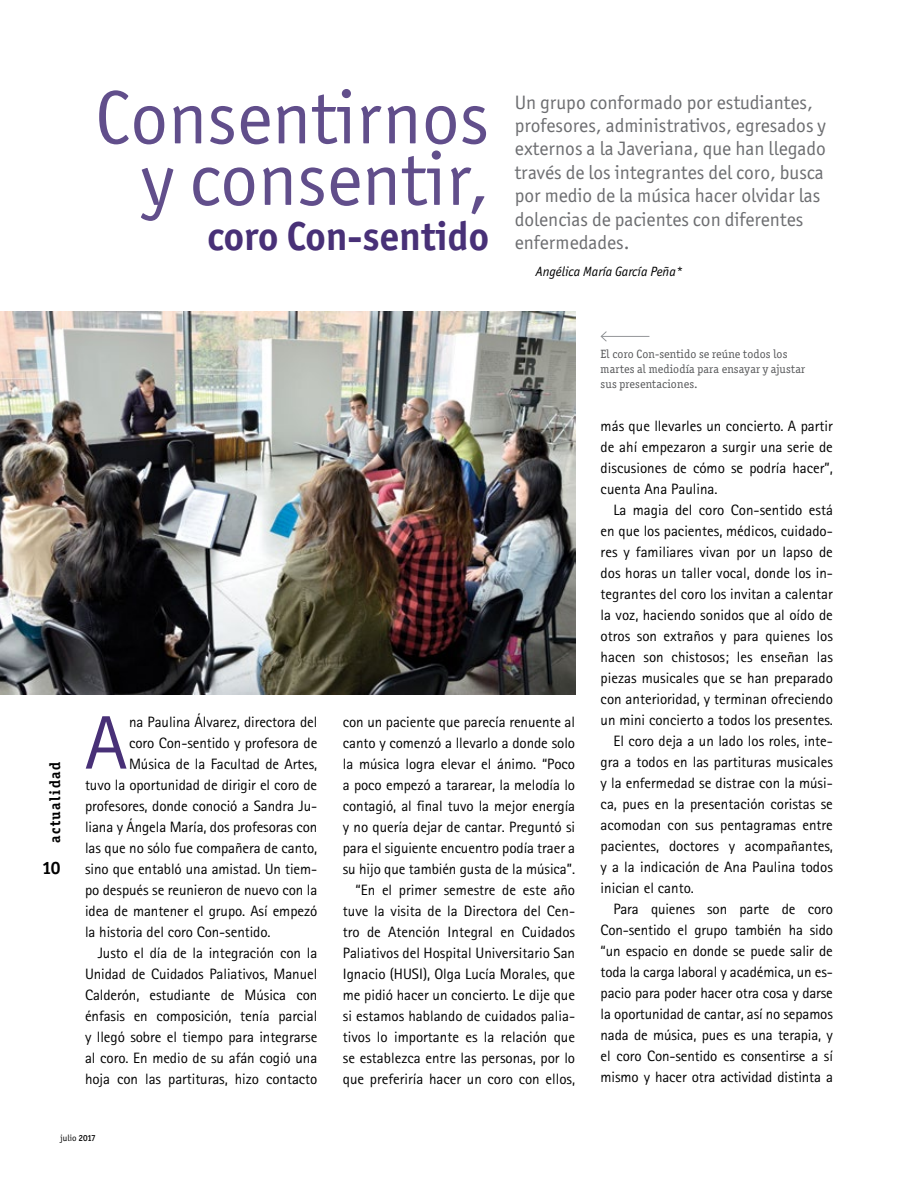
<style>
.page{position:relative;width:918px;height:1188px;background:#fff}
.page>*{position:absolute;margin:0;border:0;box-sizing:border-box;transform-origin:0 0}
.t1{font:75.9px "AT Rotis Sans Serif";color:#483077}
.t2{font:75.75px/61.5px "Officina Sans ITC";color:#614e8b;text-align:right}
.t3{font:700 40.5px "Officina Sans ITC";color:#483077}
.t4{font:19.5px/23.4px "Officina Sans ITC";color:#6d6e71}
.t5{font:700 18px "Officina Sans ITC";color:#000}
.t6{font:15px/21px "AT Rotis Sans Serif";letter-spacing:-.005em;color:#000;text-align:right}
.t7{font:700 15px "Officina Ser ITC";letter-spacing:.1em;color:#000}
.t8{font:italic 13.5px "Officina Sans ITC";color:#000}
.t9{font:12px/15px "Officina Ser ITC";letter-spacing:.01em;color:#58595b}
.t10{font:9px "Officina Sans ITC";color:#000}
.s1{font-weight:500}
</style>
<div class="page">
<img style="left:0;top:311px;width:575px;height:383px">
<hr style="left:601px;top:336px;width:48px;height:1px;background:#939598">
<svg style="left:600px;top:331px;width:7px;height:11px"></svg>
<h2 class="t2" style="left:95px;top:87px;width:395px">Consentirnos y consentir,</h2>
<h3 class="t3" style="left:207px;top:211px;width:283px">coro Con-sentido</h3>
<p class="t4" style="left:515px;top:90px;width:313px">Un grupo conformado por estudiantes, profesores, administrativos, egresados y externos a la Javeriana, que han llegado través de los integrantes del coro, busca por medio de la música hacer olvidar las dolencias de pacientes con diferentes enfermedades.</p>
<p class="t8" style="left:536px;top:264px;width:148px">Angélica María García Peña*</p>
<p class="t7" style="left:46px;top:843px;width:82px;rotate:-90deg">actualidad</p>
<p class="t5" style="left:42px;top:857px;width:20px">10</p>
<h1 class="t1" style="left:85px;top:698px;width:44px">A</h1>
<p class="t6" style="left:129px;top:711px;width:190px">na Paulina Álvarez, directora del</p>
<p class="t6" style="left:129px;top:732px;width:190px">coro Con-sentido y profesora de</p>
<p class="t6" style="left:129px;top:753px;width:190px">Música de la Facultad de Artes,</p>
<p class="t6" style="left:85px;top:774px;width:234px">tuvo la oportunidad de dirigir el coro de</p>
<p class="t6" style="left:85px;top:795px;width:234px">profesores, donde conoció a Sandra Ju-</p>
<p class="t6" style="left:85px;top:816px;width:234px">liana y Ángela María, dos profesoras con</p>
<p class="t6" style="left:85px;top:837px;width:234px">las que no sólo fue compañera de canto,</p>
<p class="t6" style="left:85px;top:858px;width:234px">sino que entabló una amistad. Un tiem-</p>
<p class="t6" style="left:85px;top:879px;width:234px">po después se reunieron de nuevo con la</p>
<p class="t6" style="left:85px;top:900px;width:234px">idea de mantener el grupo. Así empezó</p>
<p class="t6" style="left:85px;top:921px;width:187px">la historia del coro Con-sentido.</p>
<p class="t6" style="left:98px;top:942px;width:221px">Justo el día de la integración con la</p>
<p class="t6" style="left:85px;top:963px;width:234px">Unidad de Cuidados Paliativos, Manuel</p>
<p class="t6" style="left:85px;top:984px;width:234px">Calderón, estudiante de Música con</p>
<p class="t6" style="left:85px;top:1005px;width:234px">énfasis en composición, tenía parcial</p>
<p class="t6" style="left:85px;top:1026px;width:234px">y llegó sobre el tiempo para integrarse</p>
<p class="t6" style="left:85px;top:1047px;width:234px">al coro. En medio de su afán cogió una</p>
<p class="t6" style="left:85px;top:1068px;width:234px">hoja con las partituras, hizo contacto</p>
<p class="t6" style="left:343px;top:711px;width:234px">con un paciente que parecía renuente al canto y comenzó a llevarlo a donde solo la música logra elevar el ánimo. “Poco a poco empezó a tararear, la melodía lo contagió, al final tuvo la mejor energía y no quería dejar de cantar. Preguntó si para el siguiente encuentro podía traer a su hijo que también gusta de la música”. “En el primer semestre de este año tuve la visita de la Directora del Cen&shy;tro de Atención Integral en Cuidados Paliativos del Hospital Universitario San Ignacio (HUSI), Olga Lucía Morales, que me pidió hacer un concierto. Le dije que si estamos hablando de cuidados palia&shy;tivos lo importante es la relación que se establezca entre las personas, por lo que preferiría hacer un coro con ellos,</p>
<p class="t9" style="left:601px;top:346px;width:206px">El coro Con-sentido se reúne todos los martes al mediodía para ensayar y ajustar sus presentaciones.</p>
<p class="t6" style="left:601px;top:415px;width:234px;text-align:justify">más que llevarles un concierto. A partir de ahí empezaron a surgir una serie de discusiones de cómo se podría hacer”, cuenta Ana Paulina.</p>
<p class="t6" style="left:613px;top:499px;width:221px">La magia del coro Con-sentido está</p>
<p class="t6" style="left:601px;top:520px;width:234px">en que los pacientes, médicos, cuidado-</p>
<p class="t6" style="left:601px;top:541px;width:234px">res y familiares vivan por un lapso de</p>
<p class="t6" style="left:601px;top:562px;width:234px">dos horas un taller vocal, donde los in-</p>
<p class="t6" style="left:601px;top:583px;width:234px">tegrantes del coro los invitan a calentar</p>
<p class="t6" style="left:601px;top:604px;width:234px">la voz, haciendo sonidos que al oído de</p>
<p class="t6" style="left:601px;top:625px;width:234px">otros son extraños y para quienes los</p>
<p class="t6" style="left:601px;top:646px;width:234px">hacen son chistosos; les enseñan las</p>
<p class="t6" style="left:601px;top:667px;width:234px">piezas musicales que se han preparado</p>
<p class="t6" style="left:601px;top:688px;width:234px">con anterioridad, y terminan ofreciendo</p>
<p class="t6" style="left:601px;top:709px;width:234px">un mini concierto a todos los presentes.</p>
<p class="t6" style="left:613px;top:730px;width:221px">El coro deja a un lado los roles, inte-</p>
<p class="t6" style="left:601px;top:751px;width:234px">gra a todos en las partituras musicales</p>
<p class="t6" style="left:601px;top:772px;width:234px">y la enfermedad se distrae con la músi-</p>
<p class="t6" style="left:601px;top:793px;width:234px">ca, pues en la presentación coristas se</p>
<p class="t6" style="left:601px;top:814px;width:234px">acomodan con sus pentagramas entre</p>
<p class="t6" style="left:601px;top:835px;width:234px">pacientes, doctores y acompañantes,</p>
<p class="t6" style="left:601px;top:856px;width:234px">y a la indicación de Ana Paulina todos</p>
<p class="t6" style="left:601px;top:877px;width:95px">inician el canto.</p>
<p class="t6" style="left:613px;top:898px;width:221px">Para quienes son parte de coro</p>
<p class="t6" style="left:601px;top:919px;width:234px">Con-sentido el grupo también ha sido</p>
<p class="t6" style="left:601px;top:940px;width:234px">“un espacio en donde se puede salir de</p>
<p class="t6" style="left:601px;top:961px;width:234px">toda la carga laboral y académica, un es-</p>
<p class="t6" style="left:601px;top:982px;width:234px">pacio para poder hacer otra cosa y darse</p>
<p class="t6" style="left:601px;top:1003px;width:234px">la oportunidad de cantar, así no sepamos</p>
<p class="t6" style="left:601px;top:1024px;width:234px">nada de música, pues es una terapia, y</p>
<p class="t6" style="left:601px;top:1045px;width:234px">el coro Con-sentido es consentirse a sí</p>
<p class="t6" style="left:601px;top:1066px;width:234px">mismo y hacer otra actividad distinta a</p>
<p class="t10" style="left:61px;top:1133px;width:37px">julio <span class="s1">2017</span></p>
</div>
